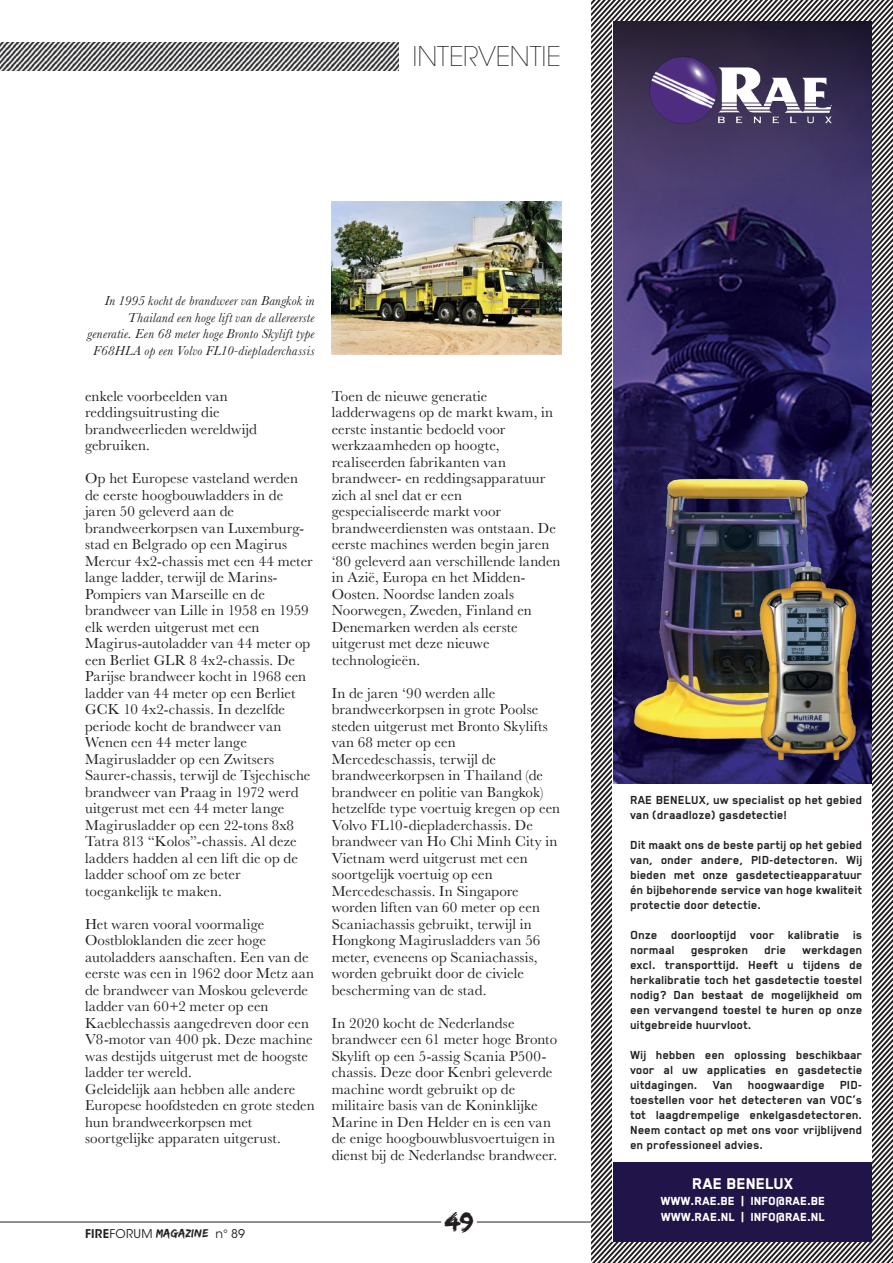
<style>
.page{position:relative;width:893px;height:1263px;background:#fff}
.page>*{position:absolute;margin:0;border:0;box-sizing:border-box;transform-origin:0 0}
.t1{font:200 27px "ITC Avant Garde Std";letter-spacing:-.005em;color:#231f20}
.t2{font:27px "Edo SZ";color:#231f20}
.t3{font:800 18px "Blender Pro";color:#fff}
.t4{font:15px/16.5px "Baskerville";letter-spacing:.005em;color:#231f20}
.t5{font:700 13.5px/15px "Blender Pro";color:#231f20;text-align:justify}
.t6{font:italic 13.5px/16.5px "Baskerville";letter-spacing:.02em;color:#231f20;text-align:right}
.t7{font:800 13.5px/16.2px "Blender Pro";color:#fff}
.t8{font:12px "ITC Avant Garde Std";letter-spacing:.02em;color:#231f20}
.s1{font-weight:600}
.s2{font-family:"Edo SZ"}
</style>
<div class="page">
<hr style="left:0;top:1221px;width:441px;height:1px;background:#231f20">
<hr style="left:477px;top:1221px;width:416px;height:1px;background:#231f20">
<img style="left:591px;top:0;width:302px;height:1263px">
<img style="left:0;top:43px;width:399px;height:27px">
<img style="left:332px;top:201px;width:229px;height:154px">
<h1 class="t1" style="left:412px;top:41px;width:150px">INTERVENTIE</h1>
<p class="t6" style="left:88px;top:293px;width:229px">In 1995 kocht de brandweer van Bangkok in Thailand een hoge lift van de allereerste generatie. Een 68 meter hoge Bronto Skylift type F68HLA op een Volvo FL10-diepladerchassis</p>
<p class="t4" style="left:85px;top:387px;width:173px">enkele voorbeelden van reddingsuitrusting die brandweerlieden wereldwijd gebruiken.</p>
<p class="t4" style="left:85px;top:470px;width:229px">Op het Europese vasteland werden de eerste hoogbouwladders in de jaren 50 geleverd aan de brandweerkorpsen van Luxemburg&shy;stad en Belgrado op een Magirus<br>Mercur 4x2-chassis met een 44 meter lange ladder, terwijl de Marins-<br>Pompiers van Marseille en de brandweer van Lille in 1958 en 1959 elk werden uitgerust met een<br>Magirus-autoladder van 44 meter op een Berliet GLR 8 4x2-chassis. De<br>Parijse brandweer kocht in 1968 een ladder van 44 meter op een Berliet<br>GCK 10 4x2-chassis. In dezelfde periode kocht de brandweer van<br>Wenen een 44 meter lange<br>Magirusladder op een Zwitsers<br>Saurer-chassis, terwijl de Tsjechische brandweer van Praag in 1972 werd uitgerust met een 44 meter lange<br>Magirusladder op een 22-tons 8x8<br>Tatra 813 “Kolos”-chassis. Al deze ladders hadden al een lift die op de ladder schoof om ze beter toegankelijk te maken.</p>
<p class="t4" style="left:85px;top:915px;width:231px">Het waren vooral voormalige<br>Oostbloklanden die zeer hoge autoladders aanschaften. Een van de eerste was een in 1962 door Metz aan de brandweer van Moskou geleverde ladder van 60+2 meter op een<br>Kaeblechassis aangedreven door een<br>V8-motor van 400 pk. Deze machine was destijds uitgerust met de hoogste ladder ter wereld.<br>Geleidelijk aan hebben alle andere<br>Europese hoofdsteden en grote steden hun brandweerkorpsen met soortgelijke apparaten uitgerust.</p>
<p class="t4" style="left:332px;top:387px;width:230px">Toen de nieuwe generatie ladderwagens op de markt kwam, in eerste instantie bedoeld voor werkzaamheden op hoogte, realiseerden fabrikanten van brandweer- en reddingsapparatuur zich al snel dat er een gespecialiseerde markt voor brandweerdiensten was ontstaan. De eerste machines werden begin jaren ‘80 geleverd aan verschillende landen in Azië, Europa en het Midden-<br>Oosten. Noordse landen zoals<br>Noorwegen, Zweden, Finland en<br>Denemarken werden als eerste uitgerust met deze nieuwe technologieën.</p>
<p class="t4" style="left:332px;top:684px;width:230px">In de jaren ‘90 werden alle brandweerkorpsen in grote Poolse steden uitgerust met Bronto Skylifts van 68 meter op een<br>Mercedeschassis, terwijl de brandweerkorpsen in Thailand (de brandweer en politie van Bangkok) hetzelfde type voertuig kregen op een<br>Volvo FL10-diepladerchassis. De brandweer van Ho Chi Minh City in<br>Vietnam werd uitgerust met een soortgelijk voertuig op een<br>Mercedeschassis. In Singapore worden liften van 60 meter op een<br>Scaniachassis gebruikt, terwijl in<br>Hongkong Magirusladders van 56 meter, eveneens op Scaniachassis, worden gebruikt door de civiele bescherming van de stad.</p>
<p class="t4" style="left:332px;top:1014px;width:227px">In 2020 kocht de Nederlandse brandweer een 61 meter hoge Bronto Skylift op een 5-assig Scania P500- chassis. Deze door Kenbri geleverde machine wordt gebruikt op de militaire basis van de Koninklijke Marine in Den Helder en is een van de enige hoogbouwblusvoertuigen in dienst bij de Nederlandse brandweer.</p>
<p class="t8" style="left:85px;top:1226px;width:162px"><span class="s1">FIRE</span>FORUM <span class="s2">MAGAZINE</span> n° 89</p>
<h1 class="t2" style="left:445px;top:1206px;width:30px">49</h1>
<p class="t5" style="left:630px;top:792px;width:234px">RAE BENELUX, uw specialist op het gebied van (draadloze) gasdetectie!</p>
<p class="t5" style="left:630px;top:837px;width:234px">Dit maakt ons de beste partij op het gebied van, onder andere, PID-detectoren. Wij bieden met onze gasdetectieapparatuur én bijbehorende service van hoge kwaliteit protectie door detectie.</p>
<p class="t5" style="left:630px;top:927px;width:234px">Onze doorlooptijd voor kalibratie is normaal gesproken drie werkdagen excl. transporttijd. Heeft u tijdens de herkalibratie toch het gasdetectie toestel nodig? Dan bestaat de mogelijkheid om een vervangend toestel te huren op onze uitgebreide huurvloot.</p>
<p class="t5" style="left:630px;top:1047px;width:234px">Wij hebben een oplossing beschikbaar voor al uw applicaties en gasdetectie uitdagingen. Van hoogwaardige PID&shy;toestellen voor het detecteren van VOC’s tot laagdrempelige enkelgasdetectoren.<br>Neem contact op met ons voor vrijblijvend en professioneel advies.</p>
<p class="t3" style="left:692px;top:1174px;width:103px">RAE BENELUX</p>
<p class="t7" style="left:661px;top:1193px;width:166px">WWW.RAE.BE | INFO@RAE.BE<br>WWW.RAE.NL | INFO@RAE.NL</p>
</div>
